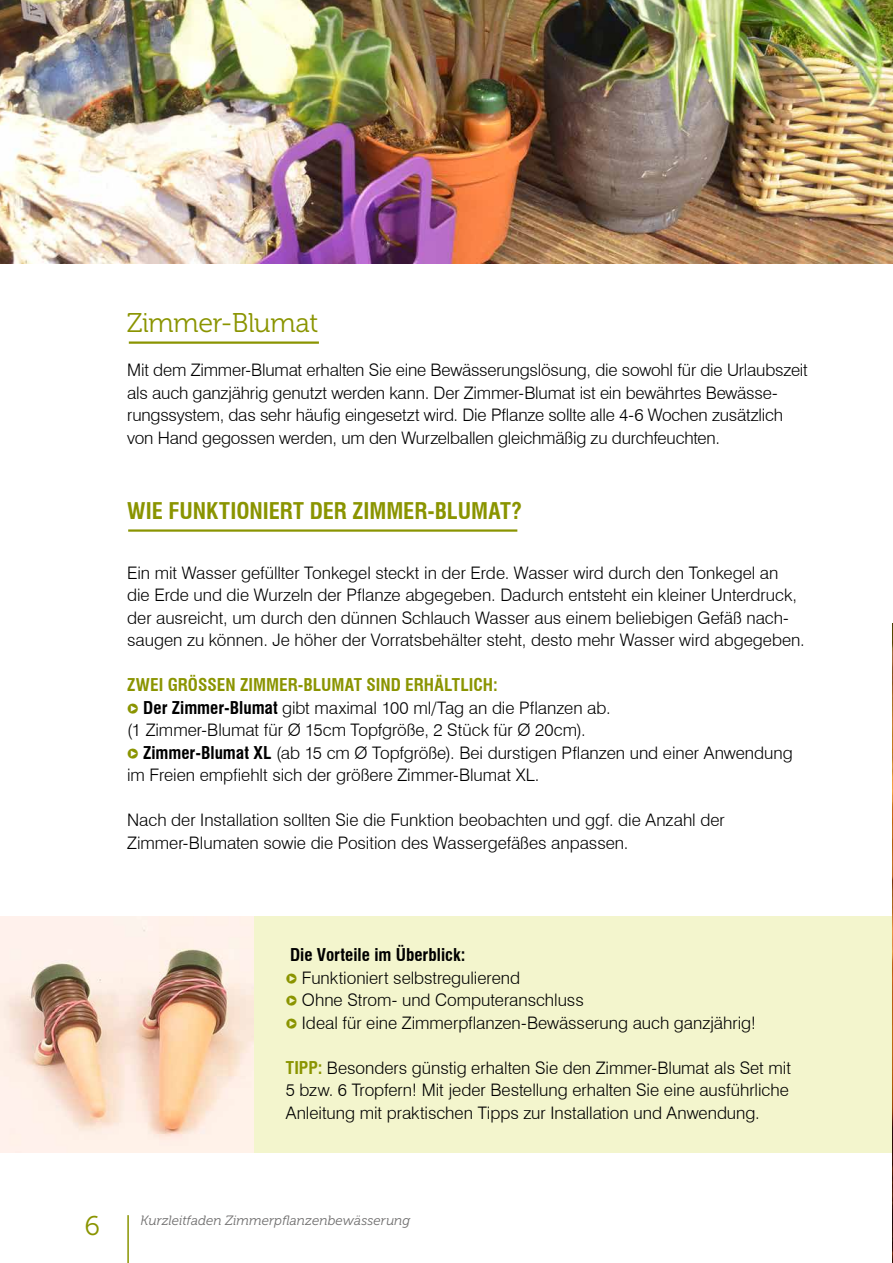
<style>
.page{position:relative;width:893px;height:1263px;background:#fff}
.page>*{position:absolute;margin:0;border:0;box-sizing:border-box;transform-origin:0 0}
.t1{font:27px "Museo 300";letter-spacing:-.01em;color:#8a9400}
.t2{font:700 condensed 22.5px "Swiss 721 BT";letter-spacing:-.005em;color:#8a9400}
.t3{font:300 17.25px/22.5px "Swiss 721 BT";letter-spacing:-.005em;color:#000}
.t4{font:italic 13.5px "Museo 300";letter-spacing:.005em;color:#706f6f}
.s1{font-weight:700;font-stretch:condensed;color:#8a9400}
.s2{font-family:"Delicious";font-weight:400;font-style:italic;color:#8a9400}
.s3{font-weight:700;font-stretch:condensed}
</style>
<div class="page">
<hr style="left:127px;top:1215px;width:2px;height:48px;background:#8a9400">
<div style="left:0;top:916px;width:893px;height:236px;background:#f3f5cd"></div>
<img style="left:0;top:0;width:892px;height:264px">
<hr style="left:129px;top:341px;width:190px;height:3px;background:#8a9400">
<hr style="left:128px;top:529px;width:389px;height:3px;background:#8a9400">
<img style="left:0;top:916px;width:253px;height:236px">
<hr style="left:892px;top:0;width:1px;height:579px;background:#f6f7e2">
<img style="left:892px;top:624px;width:1px;height:639px">
<h1 class="t1" style="left:127px;top:308px;width:193px">Zimmer-Blumat</h1>
<p class="t3" style="left:127px;top:359px;width:682px">Mit dem Zimmer-Blumat erhalten Sie eine Bewässerungslösung, die sowohl für die Urlaubszeit als auch ganzjährig genutzt werden kann. Der Zimmer-Blumat ist ein bewährtes Bewässe&shy;rungssystem, das sehr häufig eingesetzt wird. Die Pflanze sollte alle 4-6 Wochen zusätzlich von Hand gegossen werden, um den Wurzelballen gleichmäßig zu durchfeuchten.</p>
<h2 class="t2" style="left:127px;top:497px;width:397px">WIE FUNKTIONIERT DER ZIMMER-BLUMAT?</h2>
<p class="t3" style="left:127px;top:561px;width:679px">Ein mit Wasser gefüllter Tonkegel steckt in der Erde. Wasser wird durch den Tonkegel an die Erde und die Wurzeln der Pflanze abgegeben. Dadurch entsteht ein kleiner Unterdruck, der ausreicht, um durch den dünnen Schlauch Wasser aus einem beliebigen Gefäß nach&shy;saugen zu können. Je höher der Vorratsbehälter steht, desto mehr Wasser wird abgegeben.</p>
<p class="t3" style="left:127px;top:674px;width:667px"><span class="s1">ZWEI GRÖSSEN ZIMMER-BLUMAT SIND ERHÄLTLICH:<br></span><span class="s2">Δ</span> <span class="s3">Der Zimmer-Blumat</span> gibt maximal 100 ml/Tag an die Pflanzen ab.<br>(1 Zimmer-Blumat für Ø 15cm Topfgröße, 2 Stück für Ø 20cm).<br><span class="s2">Δ</span> <span class="s3">Zimmer-Blumat XL</span> (ab 15 cm Ø Topfgröße). Bei durstigen Pflanzen und einer Anwendung im Freien empfiehlt sich der größere Zimmer-Blumat XL.</p>
<p class="t3" style="left:127px;top:809px;width:599px">Nach der Installation sollten Sie die Funktion beobachten und ggf. die Anzahl der<br>Zimmer-Blumaten sowie die Position des Wassergefäßes anpassen.</p>
<p class="t3" style="left:286px;top:944px;width:472px"><span class="s3">Die Vorteile im Überblick:<br></span><span class="s2">Δ</span> Funktioniert selbstregulierend<br><span class="s2">Δ</span> Ohne Strom- und Computeranschluss<br><span class="s2">Δ</span> Ideal für eine Zimmerpflanzen-Bewässerung auch ganzjährig!</p>
<p class="t3" style="left:286px;top:1056px;width:507px"><span class="s1">TIPP:</span> Besonders günstig erhalten Sie den Zimmer-Blumat als Set mit<br>5 bzw. 6 Tropfern! Mit jeder Bestellung erhalten Sie eine ausführliche<br>Anleitung mit praktischen Tipps zur Installation und Anwendung.</p>
<h1 class="t1" style="left:85px;top:1211px;width:17px">6</h1>
<p class="t4" style="left:141px;top:1213px;width:271px">Kurzleitfaden Zimmerpflanzenbewässerung</p>
</div>
